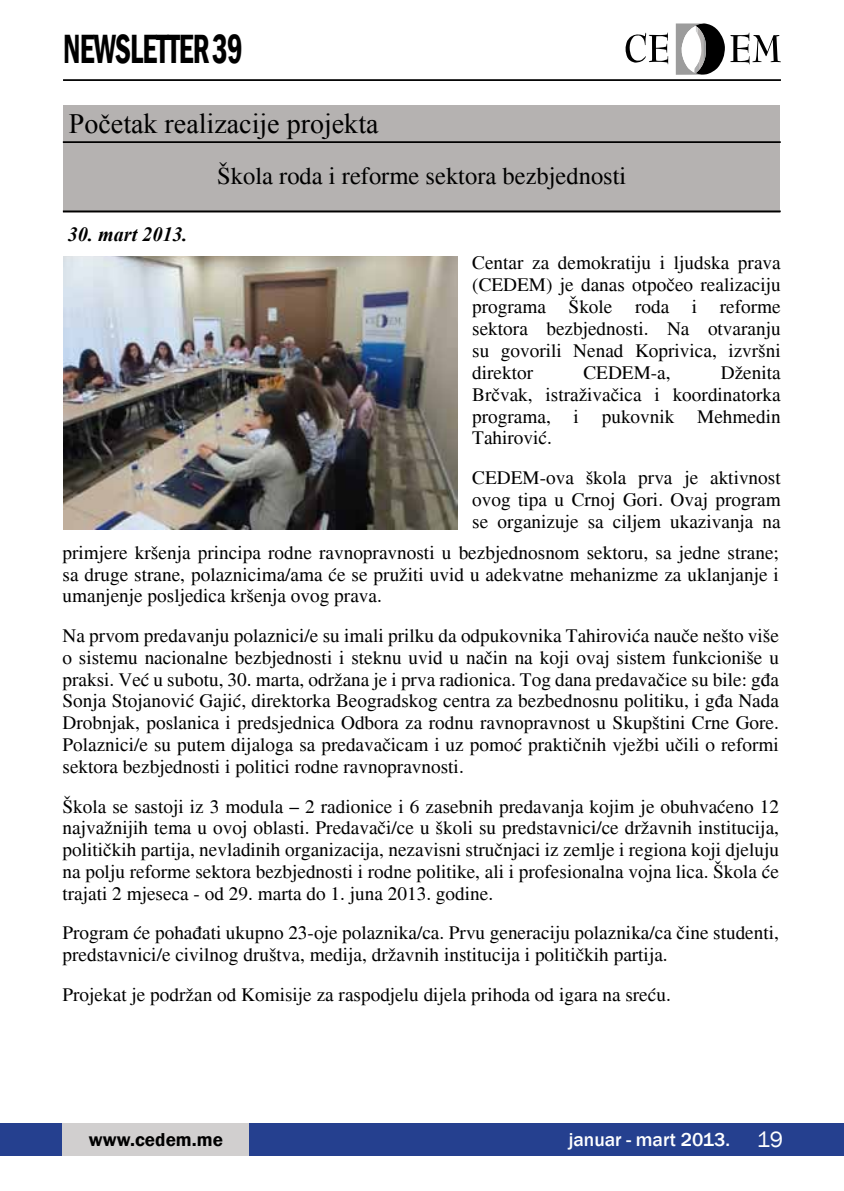
<style>
.page{position:relative;width:844px;height:1191px;background:#fff}
.page>*{position:absolute;margin:0;border:0;box-sizing:border-box;transform-origin:0 0}
.t1{font:600 condensed 42px "Franklin Gothic";letter-spacing:-.025em;color:#000;scale:.74 1}
.t2{font:28px "Times New Roman";color:#000}
.t3{font:24.5px "Times";color:#000}
.t4{font:italic 700 20.12px "Times New Roman";color:#000}
.t5{font:19.25px/21.9px "Times";color:#000;text-align:justify}
.t6{font:500 19.25px "Franklin Gothic";color:#fff}
.t7{font:600 19.25px "Franklin Gothic";color:#000}
.s1{font-weight:400;font-size:22.75px}
</style>
<div class="page">
<hr style="left:63px;top:79px;width:717px;height:2px;background:#000">
<svg style="left:625px;top:33px;width:43px;height:31px"></svg>
<svg style="left:730px;top:33px;width:50px;height:31px"></svg>
<svg style="left:675px;top:23px;width:49px;height:52px"></svg>
<div style="left:0;top:1123px;width:843px;height:32px;background:#25408f"></div>
<div style="left:63px;top:1123px;width:186px;height:32px;background:#d1cfcf"></div>
<div style="left:64px;top:105px;width:715px;height:107px;background:#b5b2b1"></div>
<hr style="left:63px;top:141px;width:717px;height:2px;background:#000">
<hr style="left:63px;top:210px;width:717px;height:2px;background:#000">
<img style="left:64px;top:256px;width:393px;height:273px">
<h1 class="t1" style="left:63px;top:21px;width:244px">NEWSLETTER 39</h1>
<h2 class="t2" style="left:69px;top:105px;width:311px">Početak realizacije projekta</h2>
<p class="t4" style="left:68px;top:224px;width:121px">30. mart 2013.</p>
<p class="t3" style="left:217px;top:162px;width:410px">Škola roda i reforme sektora bezbjednosti</p>
<p class="t5" style="left:472px;top:252px;width:310px">Centar za demokratiju i ljudska prava (CEDEM) je danas otpočeo realizaciju programa Škole roda i reforme sektora bezbjednosti. Na otvaranju su govorili Nenad Koprivica, izvršni direktor</p>
<p class="t5" style="left:472px;top:361px;width:310px;text-indent:248px">Dženita Brčvak, istraživačica i koordinatorka programa, i pukovnik Mehmedin Tahirović.</p>
<p class="t5" style="left:472px;top:466px;width:310px">CEDEM-ova škola prva je aktivnost ovog tipa u Crnoj Gori. Ovaj program se organizuje sa ciljem ukazivanja na</p>
<p class="t5" style="left:62px;top:541px;width:717px">primjere kršenja principa rodne ravnopravnosti u bezbjednosnom sektoru, sa jedne strane; sa druge strane, polaznicima/ama će se pružiti uvid u adekvatne mehanizme za uklanjanje i umanjenje posljedica kršenja ovog prava.</p>
<p class="t5" style="left:62px;top:624px;width:717px">Na prvom predavanju polaznici/e su imali prilku da odpukovnika Tahirovića nauče nešto više o sistemu nacionalne bezbjednosti i steknu uvid u način na koji ovaj sistem funkcioniše u praksi. Već u subotu, 30. marta, održana je i prva radionica. Tog dana predavačice su bile: gđa Sonja Stojanović Gajić, direktorka Beogradskog centra za bezbednosnu politiku, i gđa Nada Drobnjak, poslanica i predsjednica Odbora za rodnu ravnopravnost u Skupštini Crne Gore.<br>Polaznici/e su putem dijaloga sa predavačicam i uz pomoć praktičnih vježbi učili o reformi sektora bezbjednosti i politici rodne ravnopravnosti.</p>
<p class="t5" style="left:62px;top:795px;width:717px">Škola se sastoji iz 3 modula – 2 radionice i 6 zasebnih predavanja kojim je obuhvaćeno 12 najvažnijih tema u ovoj oblasti. Predavači/ce u školi su predstavnici/ce državnih institucija, političkih partija, nevladinih organizacija, nezavisni stručnjaci iz zemlje i regiona koji djeluju na polju reforme sektora bezbjednosti i rodne politike, ali i profesionalna vojna lica. Škola će trajati 2 mjeseca - od 29. marta do 1. juna 2013. godine.</p>
<p class="t5" style="left:62px;top:922px;width:717px">Program će pohađati ukupno 23-oje polaznika/ca. Prvu generaciju polaznika/ca čine studenti, predstavnici/e civilnog društva, medija, državnih institucija i političkih partija.</p>
<p class="t5" style="left:62px;top:983px;width:609px">Projekat je podržan od Komisije za raspodjelu dijela prihoda od igara na sreću.</p>
<p class="t5" style="left:583px;top:361px;width:89px">CEDEM-a,</p>
<p class="t7" style="left:89px;top:1127px;width:135px">www.cedem.me</p>
<p class="t6" style="left:568px;top:1127px;width:216px">januar - mart 2013. <span class="s1">19</span></p>
</div>
